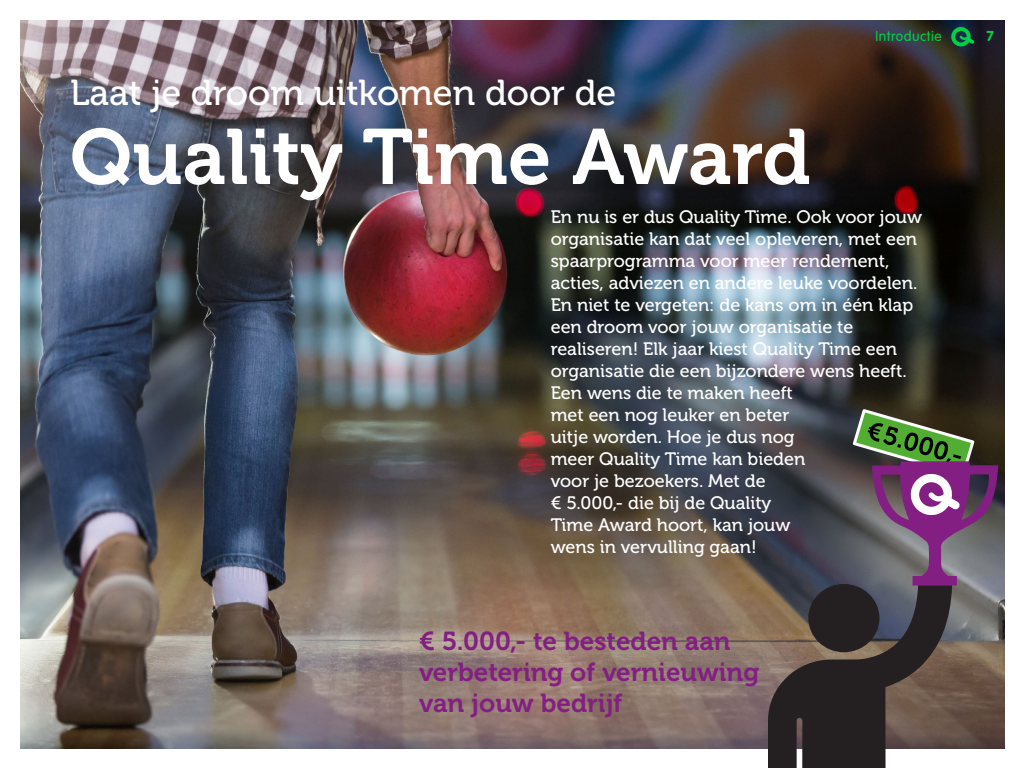
<style>
.page{position:relative;width:1024px;height:768px;background:#fff}
.page>*{position:absolute;margin:0;border:0;box-sizing:border-box;transform-origin:0 0}
.t1{font:78px "Museo 700";color:#fff}
.t2{font:36px "Museo 500";color:#fff}
.t3{font:26px/31.2px "Museo 700";color:#831f82}
.t4{font:18px/22px "Museo 500";color:#fff}
.t5{font:300 14px "VAG Rounded";letter-spacing:.035em;color:#00d246}
.t6{font:14px "VAG Rounded Bold";color:#00d246}
</style>
<div class="page">
<img style="left:20px;top:20px;width:984px;height:728px">
<svg style="left:950px;top:26px;width:24px;height:22px"></svg>
<svg style="left:768px;top:584px;width:184px;height:184px;background:#49413f"></svg>
<svg style="left:851px;top:407px;width:147px;height:179px;background:#6a5b65"></svg>
<h2 class="t2" style="left:70px;top:73px;width:548px">Laat je droom uitkomen door de</h2>
<h1 class="t1" style="left:70px;top:114px;width:742px">Quality Time Award</h1>
<p class="t5" style="left:876px;top:28px;width:68px">Introductie</p>
<p class="t6" style="left:986px;top:28px;width:9px">7</p>
<p class="t4" style="left:551px;top:206px;width:373px">En nu is er dus Quality Time. Ook voor jouw organisatie kan dat veel opleveren, met een spaarprogramma voor meer rendement, acties, adviezen en andere leuke voordelen.<br>En niet te vergeten: de kans om in één klap een droom voor jouw organisatie te realiseren! Elk jaar kiest Quality Time een organisatie die een bijzondere wens heeft.<br>Een wens die te maken heeft<br>met een nog leuker en beter<br>uitje worden. Hoe je dus nog<br>meer Quality Time kan bieden<br>voor je bezoekers. Met de<br>€ 5.000,- die bij de Quality<br>Time Award hoort, kan jouw<br>wens in vervulling gaan!</p>
<h3 class="t3" style="left:419px;top:626px;width:342px">€ 5.000,- te besteden aan verbetering of vernieuwing van jouw bedrijf</h3>
</div>
